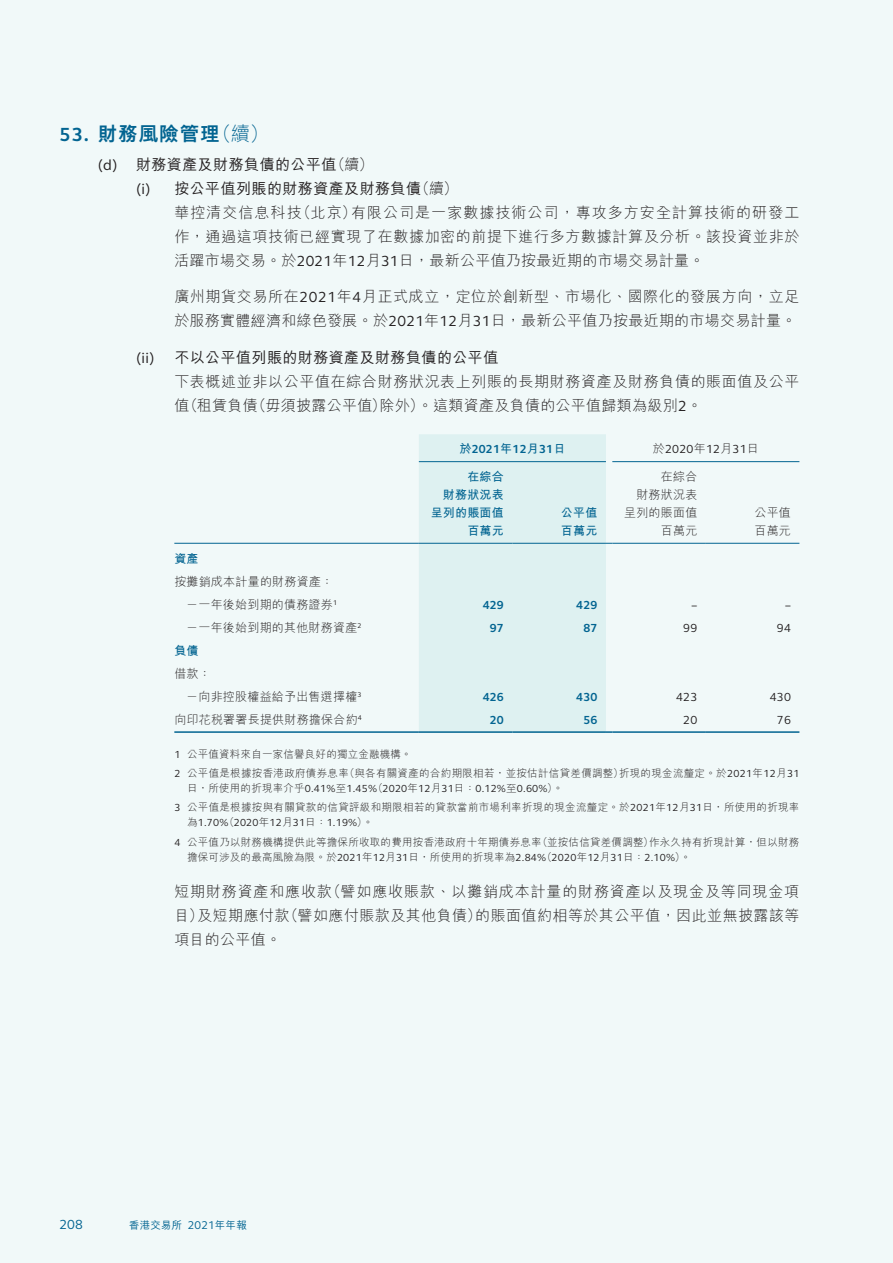
<style>
.page{position:relative;width:893px;height:1263px;background:#f1f9f9}
.page>*{position:absolute;margin:0;border:0;box-sizing:border-box;transform-origin:0 0}
.t1{font:800 19.5px "M Hei HK";letter-spacing:.05em;color:#026491}
.t2{font:300 15px/24px "M Hei HK";letter-spacing:.045em;color:#231f20}
.t3{font:300 15px/24px "M Hei HK";letter-spacing:.02em;color:#231f20}
.t4{font:500 15px "M Hei HK";letter-spacing:.03em;color:#231f20}
.t5{font:300 15px "M Hei HK";letter-spacing:.07em;color:#231f20}
.t6{font:15px "FS Elliot Pro";color:#231f20}
.t7{font:13.5px "FS Elliot Pro";color:#026491}
.t8{font:300 12px/18px "M Hei HK";letter-spacing:.02em;color:#231f20}
.t9{font:700 12px "FS Elliot Pro";letter-spacing:.02em;color:#026491}
.t10{font:12px "FS Elliot Pro";letter-spacing:.02em;color:#231f20}
.t11{font:700 12px/18px "M Hei HK";letter-spacing:.02em;color:#026491;text-align:right}
.t12{font:300 10.5px/19.2px "M Hei HK";letter-spacing:.025em;color:#231f20}
.t13{font:10.5px "FS Elliot Pro";letter-spacing:.02em;color:#231f20}
.t14{font:500 10.5px "M Hei HK";letter-spacing:.015em;color:#026491}
.s1{font-family:"FS Elliot Pro";font-weight:700}
.s2{font-weight:300}
.s3{font-family:"FS Elliot Pro";font-weight:400}
.s4{font-family:"M Hei HK"}
.s5{font-family:"M Hei HK";font-weight:300}
.s6{font-family:"FS Elliot Pro";font-weight:400;font-size:11.55px}
</style>
<div class="page">
<div style="left:419px;top:434px;width:187px;height:297px;background:#def1f1"></div>
<hr style="left:419px;top:461px;width:187px;height:1px;background:#026491">
<hr style="left:612px;top:461px;width:187px;height:1px;background:#026491">
<hr style="left:174px;top:543px;width:245px;height:1px;background:#026491">
<hr style="left:419px;top:543px;width:93px;height:1px;background:#026491">
<hr style="left:512px;top:543px;width:94px;height:1px;background:#026491">
<hr style="left:612px;top:543px;width:94px;height:1px;background:#026491">
<hr style="left:706px;top:543px;width:93px;height:1px;background:#026491">
<hr style="left:174px;top:731px;width:245px;height:2px;background:#026491">
<hr style="left:419px;top:731px;width:93px;height:2px;background:#026491">
<hr style="left:512px;top:731px;width:94px;height:2px;background:#026491">
<svg style="left:606px;top:731px;width:6px;height:2px"></svg>
<hr style="left:612px;top:731px;width:94px;height:2px;background:#026491">
<hr style="left:706px;top:731px;width:93px;height:2px;background:#026491">
<h1 class="t1" style="left:60px;top:124px;width:211px"><span class="s1">53.</span> 財務風險管理<span class="s2">（續）</span></h1>
<h2 class="t4" style="left:98px;top:153px;width:277px"><span class="s3">(d)</span> 財務資產及財務負債的公平值<span class="s2">（續）</span></h2>
<h2 class="t4" style="left:136px;top:177px;width:324px"><span class="s3">(i)</span> 按公平值列賬的財務資產及財務負債<span class="s2">（續）</span></h2>
<h2 class="t5" style="left:174px;top:202px;width:627px">華控清交信息科技（北京）有限公司是一家數據技術公司，專攻多方安全計算技術的研發工</h2>
<h2 class="t2" style="left:174px;top:223px;width:627px">作，通過這項技術已經實現了在數據加密的前提下進行多方數據計算及分析。該投資並非於</h2>
<h2 class="t3" style="left:174px;top:247px;width:532px">活躍市場交易。於<span class="s3">2021</span>年<span class="s3">12</span>月<span class="s3">31</span>日，最新公平值乃按最近期的市場交易計量。</h2>
<h2 class="t3" style="left:174px;top:284px;width:627px">廣州期貨交易所在<span class="s3">2021</span>年<span class="s3">4</span>月正式成立，定位於創新型、市場化、國際化的發展方向，立足於服務實體經濟和綠色發展。於<span class="s3">2021</span>年<span class="s3">12</span>月<span class="s3">31</span>日，最新公平值乃按最近期的市場交易計量。</h2>
<h2 class="t6" style="left:136px;top:348px;width:20px">(ii)</h2>
<h2 class="t4" style="left:174px;top:347px;width:326px">不以公平值列賬的財務資產及財務負債的公平值</h2>
<h2 class="t2" style="left:174px;top:369px;width:627px">下表概述並非以公平值在綜合財務狀況表上列賬的長期財務資產及財務負債的賬面值及公平值（租賃負債（毋須披露公平值）除外）。這類資產及負債的公平值歸類為級別<span class="s3">2</span>。</h2>
<p class="t9" style="left:459px;top:441px;width:107px"><span class="s4">於</span>2021<span class="s4">年</span>12<span class="s4">月</span>31<span class="s4">日</span></p>
<p class="t10" style="left:653px;top:441px;width:107px"><span class="s5">於</span>2020<span class="s5">年</span>12<span class="s5">月</span>31<span class="s5">日</span></p>
<p class="t11" style="left:431px;top:467px;width:75px">在綜合<br>財務狀況表呈列的賬面值百萬元</p>
<p class="t8" style="left:624px;top:467px;width:75px;text-align:right">在綜合<br>財務狀況表呈列的賬面值百萬元</p>
<p class="t8" style="left:754px;top:503px;width:38px">公平值百萬元</p>
<p class="t11" style="left:561px;top:503px;width:38px;text-align:left">公平值百萬元</p>
<p class="t11" style="left:174px;top:548px;width:26px">資產</p>
<p class="t8" style="left:186px;top:569px;width:152px;line-height:23.1px;text-indent:-12px">按攤銷成本計量的財務資產：－一年後始到期的債務證券<sup>1</sup></p>
<p class="t9" style="left:483px;top:597px;width:23px">429</p>
<p class="t9" style="left:576px;top:597px;width:23px">429</p>
<p class="t10" style="left:692px;top:597px;width:7px">–</p>
<p class="t10" style="left:785px;top:597px;width:7px">–</p>
<p class="t8" style="left:186px;top:618px;width:177px">－一年後始到期的其他財務資產<sup>2</sup></p>
<p class="t9" style="left:490px;top:620px;width:16px">97</p>
<p class="t9" style="left:583px;top:620px;width:16px">87</p>
<p class="t10" style="left:683px;top:620px;width:16px">99</p>
<p class="t10" style="left:777px;top:620px;width:16px">94</p>
<p class="t11" style="left:174px;top:641px;width:26px">負債</p>
<p class="t8" style="left:186px;top:662px;width:177px;line-height:23.1px;text-indent:-12px">借款：<br>－向非控股權益給予出售選擇權<sup>3</sup></p>
<p class="t9" style="left:483px;top:689px;width:23px">426</p>
<p class="t9" style="left:576px;top:689px;width:23px">430</p>
<p class="t10" style="left:676px;top:689px;width:23px">423</p>
<p class="t10" style="left:770px;top:689px;width:23px">430</p>
<p class="t8" style="left:174px;top:710px;width:189px">向印花稅署署長提供財務擔保合約<sup>4</sup></p>
<p class="t9" style="left:490px;top:712px;width:16px">20</p>
<p class="t9" style="left:583px;top:712px;width:16px">56</p>
<p class="t10" style="left:683px;top:712px;width:16px">20</p>
<p class="t10" style="left:777px;top:712px;width:16px">76</p>
<p class="t12" style="left:174px;top:744px;width:627px"><span class="s3">1</span> 公平值資料來自一家信譽良好的獨立金融機構。<br><span class="s3">2</span> 公平值是根據按香港政府債券息率（與各有關資產的合約期限相若，並按估計信貸差價調整）折現的現金流釐定。於<span class="s3">2021</span>年<span class="s3">12</span>月<span class="s3">31</span></p>
<p class="t13" style="left:187px;top:782px;width:378px"><span class="s5">日，所使用的折現率介乎</span>0.41%<span class="s5">至</span>1.45%<span class="s5">（</span>2020<span class="s5">年</span>12<span class="s5">月</span>31<span class="s5">日：</span>0.12%<span class="s5">至</span>0.60%<span class="s5">）。</span></p>
<p class="t12" style="left:174px;top:797px;width:627px"><span class="s3">3</span> 公平值是根據按與有關貸款的信貸評級和期限相若的貸款當前市場利率折現的現金流釐定。於<span class="s3">2021</span>年<span class="s3">12</span>月<span class="s3">31</span>日，所使用的折現率</p>
<p class="t13" style="left:187px;top:816px;width:188px"><span class="s5">為</span>1.70%<span class="s5">（</span>2020<span class="s5">年</span>12<span class="s5">月</span>31<span class="s5">日：</span>1.19%<span class="s5">）。</span></p>
<p class="t12" style="left:187px;top:834px;width:614px;line-height:15px;text-indent:-13px"><span class="s3">4</span> 公平值乃以財務機構提供此等擔保所收取的費用按香港政府十年期債券息率（並按估信貸差價調整）作永久持有折現計算，但以財務擔保可涉及的最高風險為限。於<span class="s3">2021</span>年<span class="s3">12</span>月<span class="s3">31</span>日，所使用的折現率為<span class="s3">2.84%</span>（<span class="s3">2020</span>年<span class="s3">12</span>月<span class="s3">31</span>日：<span class="s3">2.10%</span>）。</p>
<h2 class="t2" style="left:174px;top:879px;width:627px;text-align:justify">短期財務資產和應收款（譬如應收賬款、以攤銷成本計量的財務資產以及現金及等同現金項目）及短期應付款（譬如應付賬款及其他負債）的賬面值約相等於其公平值，因此並無披露該等項目的公平值。</h2>
<p class="t7" style="left:60px;top:1215px;width:25px">208</p>
<p class="t14" style="left:129px;top:1217px;width:119px">香港交易所 <span class="s6">2021</span>年年報</p>
</div>
